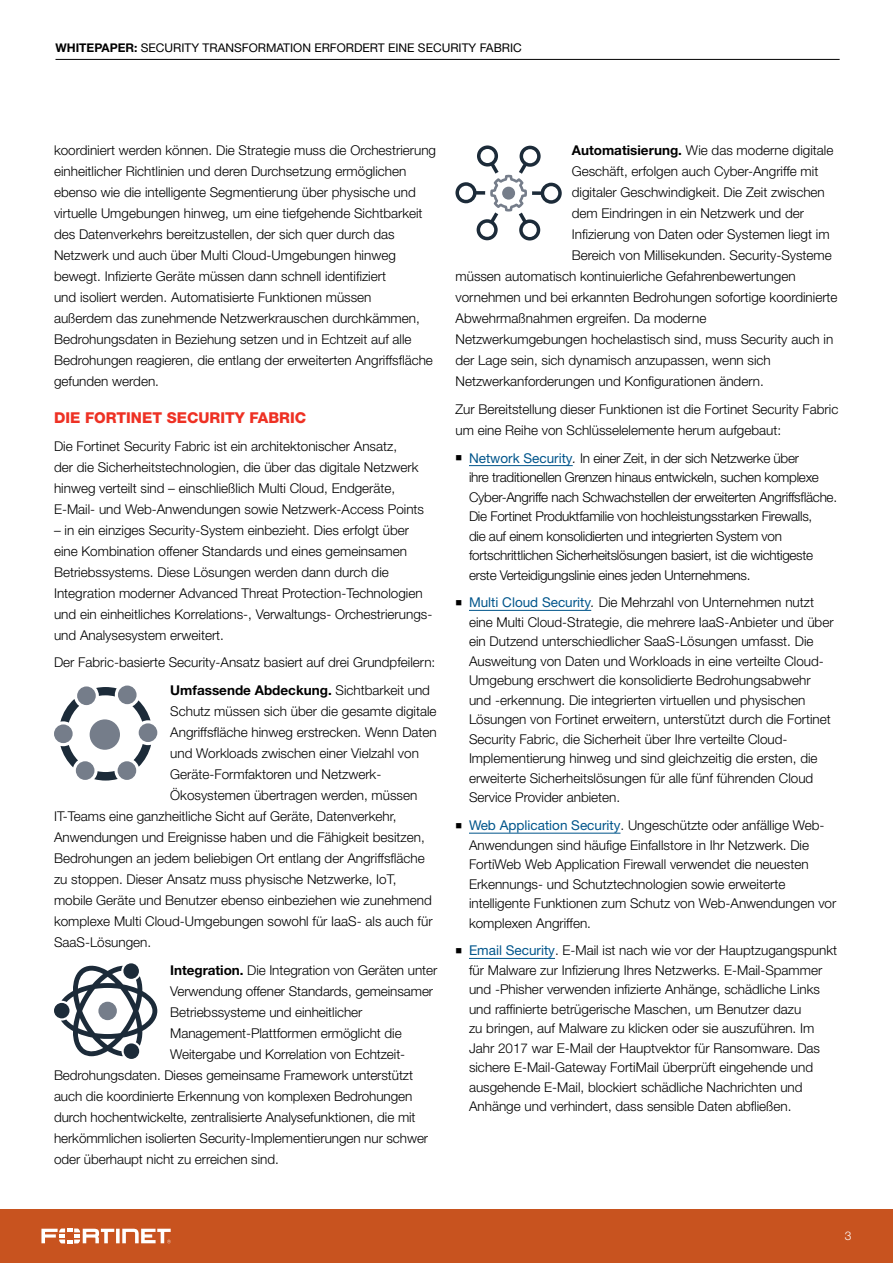
<style>
.page{position:relative;width:893px;height:1263px;background:#fff}
.page>*{position:absolute;margin:0;border:0;box-sizing:border-box;transform-origin:0 0}
.t1{font:800 15px "Helvetica Neue LT Pro";color:#ee3124}
.t2{font:300 13.5px/19.5px "Helvetica Neue LT Pro";color:#000}
.t3{font:300 13.5px/19.5px "Helvetica Neue LT Pro";letter-spacing:-.02em;color:#000}
.t4{font:12px "Helvetica Neue LT Pro";color:#000}
.t5{font:300 12px "Helvetica Neue LT Pro";color:#fff}
.s1{font-weight:700}
.s2{font-weight:400;color:#00558b}
.s3{font-style:italic}
</style>
<div class="page">
<div style="left:0;top:1209px;width:893px;height:54px;background:#c8531f"></div>
<svg style="left:41px;top:1228px;width:130px;height:15px"></svg>
<hr style="left:55px;top:59px;width:785px;height:1px;background:#000">
<div style="left:118px;top:761px;width:18px;height:19px;background:#757d8a;border-radius:50%"></div>
<div style="left:139px;top:723px;width:18px;height:19px;background:#757d8a;border-radius:50%"></div>
<div style="left:54px;top:724px;width:19px;height:19px;background:#757d8a;border-radius:50%"></div>
<div style="left:118px;top:685px;width:19px;height:19px;background:#757d8a;border-radius:50%"></div>
<div style="left:77px;top:686px;width:19px;height:19px;background:#757d8a;border-radius:50%"></div>
<div style="left:76px;top:761px;width:18px;height:19px;background:#757d8a;border-radius:50%"></div>
<div style="left:90px;top:719px;width:30px;height:31px;background:#757d8a;border-radius:50%"></div>
<svg style="left:134px;top:744px;width:17px;height:23px"></svg>
<svg style="left:96px;top:687px;width:21px;height:9px"></svg>
<svg style="left:132px;top:700px;width:19px;height:22px"></svg>
<svg style="left:60px;top:745px;width:18px;height:22px"></svg>
<svg style="left:60px;top:699px;width:19px;height:24px"></svg>
<svg style="left:94px;top:771px;width:24px;height:9px"></svg>
<svg style="left:61px;top:965px;width:96px;height:91px"></svg>
<div style="left:123px;top:963px;width:16px;height:16px;background:#1c2b39;border-radius:50%"></div>
<div style="left:98px;top:1002px;width:19px;height:18px;background:#757d8a;border-radius:50%"></div>
<div style="left:124px;top:1043px;width:15px;height:16px;background:#1c2b39;border-radius:50%"></div>
<div style="left:54px;top:1003px;width:16px;height:15px;background:#1c2b39;border-radius:50%"></div>
<hr style="left:469px;top:465px;width:104px;height:1px;background:#00558b">
<hr style="left:469px;top:610px;width:122px;height:1px;background:#00558b">
<hr style="left:469px;top:833px;width:151px;height:1px;background:#00558b">
<hr style="left:469px;top:958px;width:86px;height:1px;background:#00558b">
<svg style="left:455px;top:145px;width:107px;height:95px"></svg>
<p class="t4" style="left:55px;top:41px;width:468px"><span class="s1">WHITEPAPER:</span> SECURITY TRANSFORMATION ERFORDERT EINE SECURITY FABRIC</p>
<p class="t2" style="left:54px;top:139px;width:384px;line-height:21px">koordiniert werden können. Die Strategie muss die Orchestrierung einheitlicher Richtlinien und deren Durchsetzung ermöglichen ebenso wie die intelligente Segmentierung über physische und virtuelle Umgebungen hinweg, um eine tiefgehende Sichtbarkeit des Datenverkehrs bereitzustellen, der sich quer durch das Netzwerk und auch über Multi Cloud-Umgebungen hinweg bewegt. Infizierte Geräte müssen dann schnell identifiziert<br>und isoliert werden. Automatisierte Funktionen müssen<br>außerdem das zunehmende Netzwerkrauschen durchkämmen, Bedrohungsdaten in Beziehung setzen und in Echtzeit auf alle Bedrohungen reagieren, die entlang der erweiterten Angriffsfläche gefunden werden.</p>
<p class="t1" style="left:54px;top:409px;width:254px">DIE FORTINET SECURITY FABRIC</p>
<p class="t2" style="left:54px;top:435px;width:372px;line-height:21px">Die Fortinet Security Fabric ist ein architektonischer Ansatz,<br>der die Sicherheitstechnologien, die über das digitale Netzwerk hinweg verteilt sind – einschließlich Multi Cloud, Endgeräte, E-Mail- und Web-Anwendungen sowie Netzwerk-Access Points</p>
<p class="t2" style="left:54px;top:519px;width:380px;line-height:21px">– in ein einziges Security-System einbezieht. Dies erfolgt über eine Kombination offener Standards und eines gemeinsamen Betriebssystems. Diese Lösungen werden dann durch die Integration moderner Advanced Threat Protection-Technologien und ein einheitliches Korrelations-, Verwaltungs- Orchestrierungs&shy;und Analysesystem erweitert.</p>
<p class="t2" style="left:170px;top:648px;width:267px;line-height:27.8px;text-indent:-116px">Der Fabric-basierte Security-Ansatz basiert auf drei Grundpfeilern:<br><span class="s1">Umfassende Abdeckung.</span> Sichtbarkeit und</p>
<p class="t2" style="left:170px;top:701px;width:268px">Schutz müssen sich über die gesamte digitale</p>
<p class="t2" style="left:170px;top:722px;width:268px">Angriffsfläche hinweg erstrecken. Wenn Daten</p>
<p class="t2" style="left:170px;top:743px;width:250px">und Workloads zwischen einer Vielzahl von</p>
<p class="t2" style="left:170px;top:764px;width:213px">Geräte-Formfaktoren und Netzwerk-</p>
<p class="t2" style="left:170px;top:785px;width:249px">Ökosystemen übertragen werden, müssen</p>
<p class="t2" style="left:54px;top:806px;width:344px">IT-Teams eine ganzheitliche Sicht auf Geräte, Datenverkehr,</p>
<p class="t2" style="left:54px;top:827px;width:372px">Anwendungen und Ereignisse haben und die Fähigkeit besitzen,</p>
<p class="t2" style="left:54px;top:848px;width:372px">Bedrohungen an jedem beliebigen Ort entlang der Angriffsfläche</p>
<p class="t2" style="left:54px;top:869px;width:344px">zu stoppen. Dieser Ansatz muss physische Netzwerke, IoT,</p>
<p class="t2" style="left:54px;top:890px;width:379px">mobile Geräte und Benutzer ebenso einbeziehen wie zunehmend</p>
<p class="t2" style="left:54px;top:911px;width:380px">komplexe Multi Cloud-Umgebungen sowohl für IaaS- als auch für</p>
<p class="t2" style="left:54px;top:932px;width:99px">SaaS-Lösungen.</p>
<p class="t2" style="left:170px;top:960px;width:269px"><span class="s1">Integration.</span> Die Integration von Geräten unter</p>
<p class="t2" style="left:170px;top:981px;width:264px">Verwendung offener Standards, gemeinsamer</p>
<p class="t2" style="left:170px;top:1002px;width:194px">Betriebssysteme und einheitlicher</p>
<p class="t2" style="left:170px;top:1023px;width:233px">Management-Plattformen ermöglicht die</p>
<p class="t2" style="left:170px;top:1044px;width:236px">Weitergabe und Korrelation von Echtzeit-</p>
<p class="t2" style="left:54px;top:1065px;width:361px">Bedrohungsdaten. Dieses gemeinsame Framework unterstützt</p>
<p class="t2" style="left:54px;top:1086px;width:360px">auch die koordinierte Erkennung von komplexen Bedrohungen</p>
<p class="t2" style="left:54px;top:1107px;width:363px">durch hochentwickelte, zentralisierte Analysefunktionen, die mit</p>
<p class="t2" style="left:54px;top:1128px;width:376px">herkömmlichen isolierten Security-Implementierungen nur schwer</p>
<p class="t2" style="left:54px;top:1149px;width:226px">oder überhaupt nicht zu erreichen sind.</p>
<p class="t2" style="left:572px;top:140px;width:263px"><span class="s1">Automatisierung.</span> Wie das moderne digitale</p>
<p class="t2" style="left:572px;top:161px;width:248px">Geschäft, erfolgen auch Cyber-Angriffe mit</p>
<p class="t2" style="left:572px;top:182px;width:255px">digitaler Geschwindigkeit. Die Zeit zwischen</p>
<p class="t2" style="left:572px;top:203px;width:234px">dem Eindringen in ein Netzwerk und der</p>
<p class="t2" style="left:572px;top:224px;width:259px">Infizierung von Daten oder Systemen liegt im</p>
<p class="t2" style="left:572px;top:245px;width:262px">Bereich von Millisekunden. Security-Systeme</p>
<p class="t2" style="left:455px;top:266px;width:342px">müssen automatisch kontinuierliche Gefahrenbewertungen</p>
<p class="t2" style="left:455px;top:287px;width:384px">vornehmen und bei erkannten Bedrohungen sofortige koordinierte</p>
<p class="t2" style="left:455px;top:308px;width:252px">Abwehrmaßnahmen ergreifen. Da moderne</p>
<p class="t2" style="left:455px;top:329px;width:379px">Netzwerkumgebungen hochelastisch sind, muss Security auch in</p>
<p class="t2" style="left:455px;top:350px;width:317px">der Lage sein, sich dynamisch anzupassen, wenn sich</p>
<p class="t2" style="left:455px;top:371px;width:310px">Netzwerkanforderungen und Konfigurationen ändern.</p>
<p class="t2" style="left:455px;top:398px;width:384px;line-height:21px">Zur Bereitstellung dieser Funktionen ist die Fortinet Security Fabric um eine Reihe von Schlüsselelemente herum aufgebaut:</p>
<p class="t3" style="left:469px;top:448px;width:370px;text-indent:-14px">■ <span class="s2">Network Security</span><span class="s3">.</span> In einer Zeit, in der sich Netzwerke über<br>ihre traditionellen Grenzen hinaus entwickeln, suchen komplexe Cyber-Angriffe nach Schwachstellen der erweiterten Angriffsfläche.<br>Die Fortinet Produktfamilie von hochleistungsstarken Firewalls,<br>die auf einem konsolidierten und integrierten System von fortschrittlichen Sicherheitslösungen basiert, ist die wichtigeste erste Verteidigungslinie eines jeden Unternehmens.</p>
<p class="t2" style="left:469px;top:592px;width:366px;text-indent:-14px">■ <span class="s2">Multi Cloud Security</span><span class="s3">.</span> Die Mehrzahl von Unternehmen nutzt eine Multi Cloud-Strategie, die mehrere IaaS-Anbieter und über ein Dutzend unterschiedlicher SaaS-Lösungen umfasst. Die Ausweitung von Daten und Workloads in eine verteilte Cloud-Umgebung erschwert die konsolidierte Bedrohungsabwehr und -erkennung. Die integrierten virtuellen und physischen Lösungen von Fortinet erweitern, unterstützt durch die Fortinet Security Fabric, die Sicherheit über Ihre verteilte Cloud-Implementierung hinweg und sind gleichzeitig die ersten, die erweiterte Sicherheitslösungen für alle fünf führenden Cloud Service Provider anbieten.</p>
<p class="t2" style="left:469px;top:815px;width:369px;text-indent:-14px">■ <span class="s2">Web Application Security</span>. Ungeschützte oder anfällige Web-Anwendungen sind häufige Einfallstore in Ihr Netzwerk. Die FortiWeb Web Application Firewall verwendet die neuesten Erkennungs- und Schutztechnologien sowie erweiterte intelligente Funktionen zum Schutz von Web-Anwendungen vor komplexen Angriffen.</p>
<p class="t2" style="left:469px;top:940px;width:370px;text-indent:-14px">■ <span class="s2">Email Security</span>. E-Mail ist nach wie vor der Hauptzugangspunkt für Malware zur Infizierung Ihres Netzwerks. E-Mail-Spammer und -Phisher verwenden infizierte Anhänge, schädliche Links und raffinierte betrügerische Maschen, um Benutzer dazu<br>zu bringen, auf Malware zu klicken oder sie auszuführen. Im Jahr 2017 war E-Mail der Hauptvektor für Ransomware. Das sichere E-Mail-Gateway FortiMail überprüft eingehende und ausgehende E-Mail, blockiert schädliche Nachrichten und Anhänge und verhindert, dass sensible Daten abfließen.</p>
<p class="t5" style="left:845px;top:1229px;width:8px">3</p>
</div>
